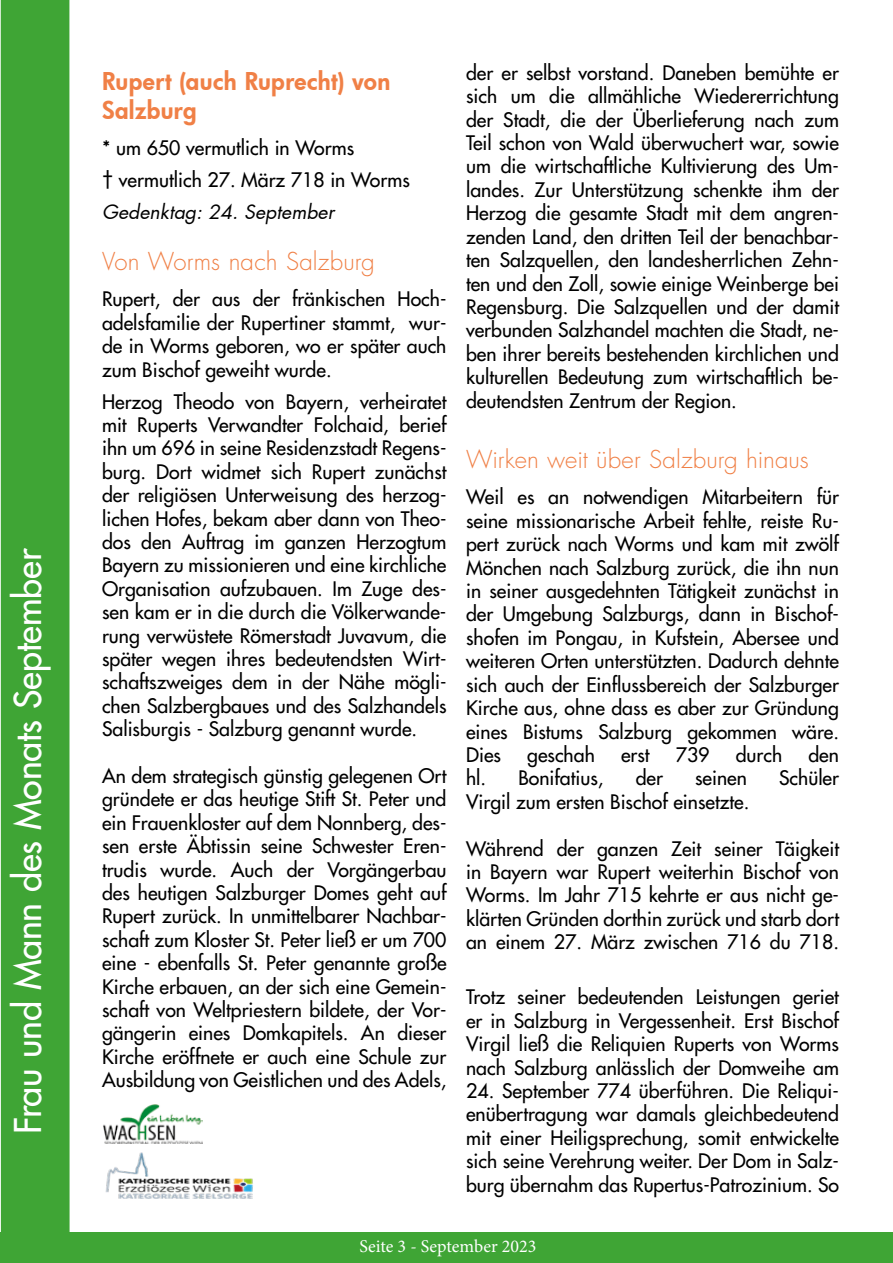
<style>
.page{position:relative;width:893px;height:1263px;background:#fff}
.page>*{position:absolute;margin:0;border:0;box-sizing:border-box;transform-origin:0 0}
.t1{font:500 36px "Futura Std";letter-spacing:-.01em;color:#fff}
.t2{font:300 24px "Futura Std";color:#f08046}
.t3{font:800 24px/28.8px "Futura";letter-spacing:.015em;color:#f08046}
.t4{font:500 19.5px/23.4px "Futura Std";color:#000;text-align:justify}
.t5{font:italic 19.5px "Futura";color:#000}
.t6{font:18px "Minion Pro";color:#fff}
</style>
<div class="page">
<div style="left:1px;top:0;width:69px;height:1263px;background:#3fa535"></div>
<div style="left:0;top:1232px;width:893px;height:31px;background:#3fa535"></div>
<img style="left:103px;top:1104px;width:100px;height:40px">
<img style="left:105px;top:1152px;width:148px;height:47px">
<h1 class="t1" style="left:5px;top:1134px;width:587px;rotate:-90deg">Frau und Mann des Monats September</h1>
<p class="t3" style="left:102px;top:66px;width:290px">Rupert (auch Ruprecht) von<br>Salzburg</p>
<p class="t4" style="left:102px;top:132px;width:309px;line-height:32px">* um 650 vermutlich in Worms<br>† vermutlich 27. März 718 in Worms</p>
<p class="t5" style="left:102px;top:198px;width:234px">Gedenktag: 24. September</p>
<p class="t2" style="left:102px;top:247px;width:274px">Von Worms nach Salzburg</p>
<p class="t4" style="left:102px;top:288px;width:346px">Rupert, der aus der fränkischen Hoch&shy;adelsfamilie der Rupertiner stammt, wur&shy;de in Worms geboren, wo er später auch zum Bischof geweiht wurde.</p>
<p class="t4" style="left:102px;top:390px;width:346px">Herzog Theodo von Bayern, verheiratet mit Ruperts Verwandter Folchaid, berief ihn um 696 in seine Residenzstadt Regens&shy;burg. Dort widmet sich Rupert zunächst der religiösen Unterweisung des herzog&shy;lichen Hofes, bekam aber dann von Theo&shy;dos den Auftrag im ganzen Herzogtum Bayern zu missionieren und eine kirchliche Organisation aufzubauen. Im Zuge des&shy;sen kam er in die durch die Völkerwande&shy;rung verwüstete Römerstadt Juvavum, die später wegen ihres bedeutendsten Wirt&shy;schaftszweiges dem in der Nähe mögli&shy;chen Salzbergbaues und des Salzhandels Salisburgis - Salzburg genannt wurde.</p>
<p class="t4" style="left:102px;top:764px;width:346px">An dem strategisch günstig gelegenen Ort gründete er das heutige Stift St. Peter und ein Frauenkloster auf dem Nonnberg, des&shy;sen erste Äbtissin seine Schwester Eren&shy;trudis wurde. Auch der Vorgängerbau des heutigen Salzburger Domes geht auf Rupert zurück. In unmittelbarer Nachbar&shy;schaft zum Kloster St. Peter ließ er um 700 eine - ebenfalls St. Peter genannte große Kirche erbauen, an der sich eine Gemein&shy;schaft von Weltpriestern bildete, der Vor&shy;gängerin eines Domkapitels. An dieser Kirche eröffnete er auch eine Schule zur Ausbildung von Geistlichen und des Adels,</p>
<p class="t4" style="left:466px;top:61px;width:374px">der er selbst vorstand. Daneben bemühte er sich um die allmähliche Wiedererrichtung der Stadt, die der Überlieferung nach zum Teil schon von Wald überwuchert war, sowie um die wirtschaftliche Kultivierung des Um&shy;landes. Zur Unterstützung schenkte ihm der Herzog die gesamte Stadt mit dem angren&shy;zenden Land, den dritten Teil der benachbar&shy;ten Salzquellen, den landesherrlichen Zehn&shy;ten und den Zoll, sowie einige Weinberge bei Regensburg. Die Salzquellen und der damit verbunden Salzhandel machten die Stadt, ne&shy;ben ihrer bereits bestehenden kirchlichen und kulturellen Bedeutung zum wirtschaftlich be&shy;deutendsten Zentrum der Region.</p>
<p class="t2" style="left:466px;top:445px;width:344px">Wirken weit über Salzburg hinaus</p>
<p class="t4" style="left:466px;top:486px;width:374px">Weil es an notwendigen Mitarbeitern für seine missionarische Arbeit fehlte, reiste Ru&shy;pert zurück nach Worms und kam mit zwölf Mönchen nach Salzburg zurück, die ihn nun in seiner ausgedehnten Tätigkeit zunächst in der Umgebung Salzburgs, dann in Bischof&shy;shofen im Pongau, in Kufstein, Abersee und weiteren Orten unterstützten. Dadurch dehnte sich auch der Einflussbereich der Salzburger Kirche aus, ohne dass es aber zur Gründung eines Bistums Salzburg gekommen wäre.<br>Dies</p>
<p class="t4" style="left:527px;top:743px;width:69px">geschah</p>
<p class="t4" style="left:621px;top:743px;width:30px">erst</p>
<p class="t4" style="left:676px;top:743px;width:35px">739</p>
<p class="t4" style="left:736px;top:743px;width:48px">durch</p>
<p class="t4" style="left:808px;top:743px;width:32px">den</p>
<p class="t4" style="left:466px;top:766px;width:139px">hl. Bonifatius,</p>
<p class="t4" style="left:636px;top:766px;width:29px">der</p>
<p class="t4" style="left:695px;top:766px;width:53px">seinen</p>
<p class="t4" style="left:779px;top:766px;width:61px">Schüler</p>
<p class="t4" style="left:466px;top:790px;width:285px">Virgil zum ersten Bischof einsetzte.</p>
<p class="t4" style="left:466px;top:837px;width:374px">Während der ganzen Zeit seiner Täigkeit in Bayern war Rupert weiterhin Bischof von Worms. Im Jahr 715 kehrte er aus nicht ge&shy;klärten Gründen dorthin zurück und starb dort an einem 27. März zwischen 716 du 718.</p>
<p class="t4" style="left:466px;top:986px;width:374px">Trotz seiner bedeutenden Leistungen geriet er in Salzburg in Vergessenheit. Erst Bischof Virgil ließ die Reliquien Ruperts von Worms nach Salzburg anlässlich der Domweihe am</p>
<p class="t4" style="left:466px;top:1079px;width:374px">24. September 774 überführen. Die Reliqui&shy;enübertragung war damals gleichbedeutend mit einer Heiligsprechung, somit entwickelte sich seine Verehrung weiter. Der Dom in Salz&shy;burg übernahm das Rupertus-Patrozinium. So</p>
<p class="t6" style="left:359px;top:1234px;width:178px">Seite 3 - September 2023</p>
</div>
